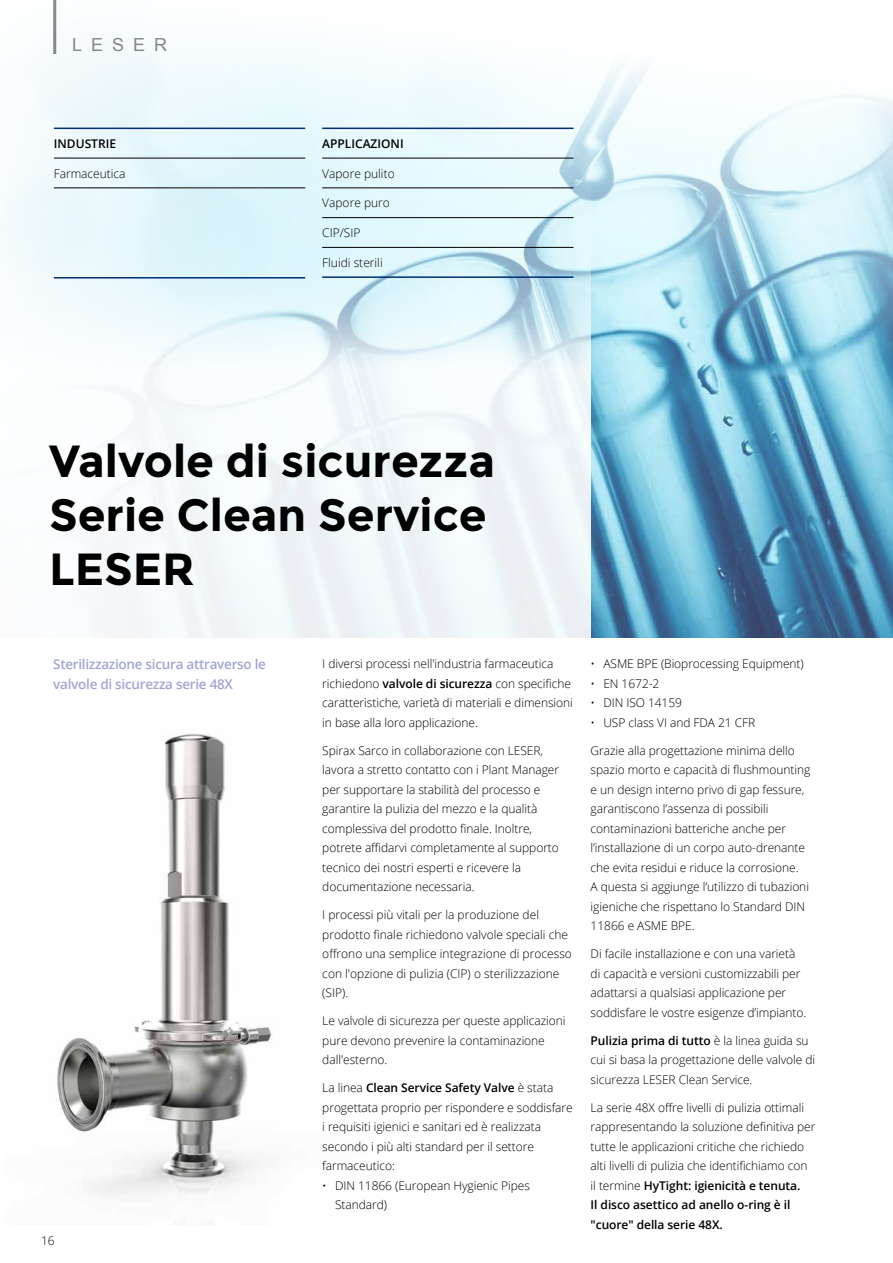
<style>
.page{position:relative;width:893px;height:1263px;background:#fff}
.page>*{position:absolute;margin:0;border:0;box-sizing:border-box;transform-origin:0 0}
.t1{font:700 45px/54px "Montserrat";color:#000}
.t2{font:18px "Arial";letter-spacing:.5em;color:#878787}
.t3{font:600 13.5px/19.5px "Open Sans";letter-spacing:-.02em;color:#a1a5d3}
.t4{font:300 12px/19.5px "Open Sans";letter-spacing:-.005em;color:#000}
.t5{font:600 12px "Open Sans";color:#000}
.s1{font-weight:600}
</style>
<div class="page">
<img style="left:57px;top:733px;width:215px;height:462px">
<img style="left:591px;top:67px;width:302px;height:571px">
<svg style="left:4px;top:0;width:587px;height:638px;fill:#f1fafd"></svg>
<hr style="left:54px;top:158px;width:251px;height:1px;background:#000">
<hr style="left:54px;top:187px;width:251px;height:1px;background:#000">
<hr style="left:54px;top:128px;width:251px;height:1px;background:#002d74">
<hr style="left:54px;top:277px;width:251px;height:2px;background:#002d74">
<hr style="left:53px;top:0;width:3px;height:54px;background:#878787">
<hr style="left:322px;top:158px;width:251px;height:1px;background:#000">
<hr style="left:322px;top:187px;width:251px;height:1px;background:#000">
<hr style="left:322px;top:217px;width:251px;height:1px;background:#000">
<hr style="left:322px;top:247px;width:251px;height:1px;background:#000">
<hr style="left:322px;top:128px;width:251px;height:1px;background:#002d74">
<hr style="left:322px;top:276px;width:251px;height:2px;background:#002d74">
<h2 class="t2" style="left:72px;top:33px;width:97px">LESER</h2>
<p class="t5" style="left:54px;top:135px;width:64px">INDUSTRIE</p>
<p class="t4" style="left:54px;top:163px;width:73px">Farmaceutica</p>
<p class="t5" style="left:322px;top:135px;width:83px">APPLICAZIONI</p>
<p class="t4" style="left:322px;top:163px;width:74px">Vapore pulito</p>
<p class="t4" style="left:322px;top:193px;width:69px">Vapore puro</p>
<p class="t4" style="left:322px;top:223px;width:40px">CIP/SIP</p>
<p class="t4" style="left:322px;top:252px;width:62px">Fluidi sterili</p>
<h1 class="t1" style="left:49px;top:435px;width:447px">Valvole di sicurezza<br>Serie Clean Service<br>LESER</h1>
<p class="t3" style="left:53px;top:654px;width:214px">Sterilizzazione sicura attraverso le valvole di sicurezza serie 48X</p>
<p class="t4" style="left:41px;top:1230px;width:15px">16</p>
<p class="t4" style="left:322px;top:654px;width:252px">I diversi processi nell'industria farmaceutica richiedono <span class="s1">valvole di sicurezza</span> con specifiche caratteristiche, varietà di materiali e dimensioni in base alla loro applicazione.</p>
<p class="t4" style="left:322px;top:740px;width:238px">Spirax Sarco in collaborazione con LESER, lavora a stretto contatto con i Plant Manager per supportare la stabilità del processo e garantire la pulizia del mezzo e la qualità complessiva del prodotto finale. Inoltre, potrete affidarvi completamente al supporto tecnico dei nostri esperti e ricevere la documentazione necessaria.</p>
<p class="t4" style="left:322px;top:905px;width:251px">I processi più vitali per la produzione del prodotto finale richiedono valvole speciali che offrono una semplice integrazione di processo con l'opzione di pulizia (CIP) o sterilizzazione (SIP).</p>
<p class="t4" style="left:322px;top:1011px;width:245px">Le valvole di sicurezza per queste applicazioni pure devono prevenire la contaminazione dall'esterno.</p>
<p class="t4" style="left:322px;top:1078px;width:252px">La linea <span class="s1">Clean Service Safety Valve</span> è stata progettata proprio per rispondere e soddisfare i requisiti igienici e sanitari ed è realizzata secondo i più alti standard per il settore farmaceutico:</p>
<p class="t4" style="left:335px;top:1175px;width:196px;text-indent:-13px">• DIN 11866 (European Hygienic Pipes<br>Standard)</p>
<p class="t4" style="left:591px;top:654px;width:215px">• ASME BPE (Bioprocessing Equipment)</p>
<p class="t4" style="left:591px;top:673px;width:70px">• EN 1672-2</p>
<p class="t4" style="left:591px;top:693px;width:93px">• DIN ISO 14159</p>
<p class="t4" style="left:591px;top:712px;width:166px">• USP class VI and FDA 21 CFR</p>
<p class="t4" style="left:591px;top:740px;width:221px">Grazie alla progettazione minima dello spazio morto e capacità di flushmounting e un design interno privo di gap fessure, garantiscono l’assenza di possibili contaminazioni batteriche anche per l’installazione di un corpo auto-drenante che evita residui e riduce la corrosione.<br>A questa si aggiunge l’utilizzo di tubazioni igieniche che rispettano lo Standard DIN 11866 e ASME BPE.</p>
<p class="t4" style="left:591px;top:944px;width:217px">Di facile installazione e con una varietà di capacità e versioni customizzabili per adattarsi a qualsiasi applicazione per soddisfare le vostre esigenze d’impianto.</p>
<p class="t4" style="left:591px;top:1030px;width:226px"><span class="s1">Pulizia prima di tutto</span> è la linea guida su cui si basa la progettazione delle valvole di sicurezza LESER Clean Service.</p>
<p class="t4" style="left:591px;top:1097px;width:226px">La serie 48X offre livelli di pulizia ottimali rappresentando la soluzione definitiva per tutte le applicazioni critiche che richiedo alti livelli di pulizia che identifichiamo con il termine <span class="s1">HyTight: igienicità e tenuta.<br>Il disco asettico ad anello o-ring è il "cuore" della serie 48X.</span></p>
</div>
